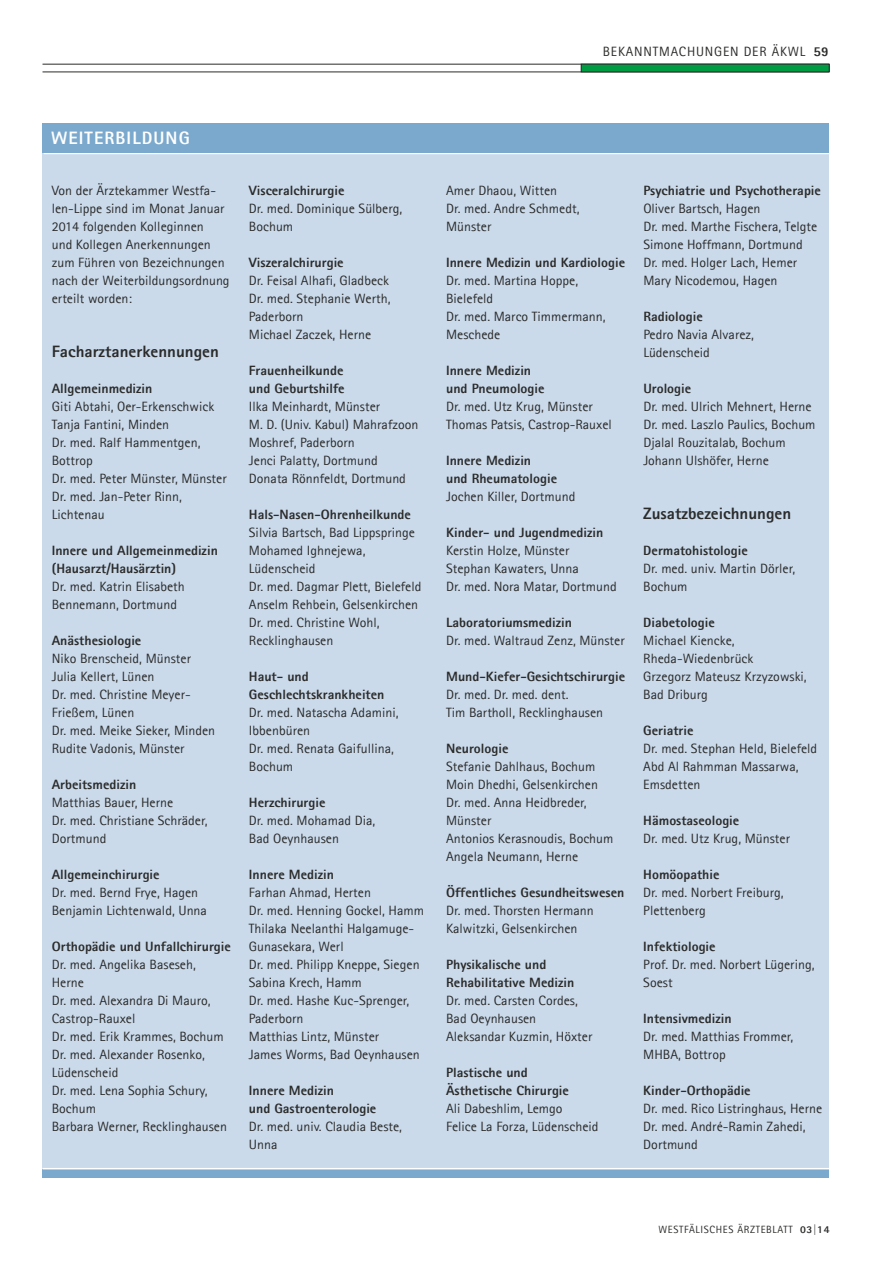
<style>
.page{position:relative;width:893px;height:1263px;background:#fff}
.page>*{position:absolute;margin:0;border:0;box-sizing:border-box;transform-origin:0 0}
.t1{font:800 18px "Agfa Rotis Sans Serif";letter-spacing:.06em;color:#fff}
.t2{font:800 16.5px "Agfa Rotis Sans Serif";color:#2b2b2a}
.t3{font:13.5px/18px "Agfa Rotis Sans Serif";color:#2b2b2a}
.t4{font:800 13.5px/18px "Agfa Rotis Sans Serif";color:#2b2b2a}
.t5{font:13.5px "Agfa Rotis Sans Serif";letter-spacing:.06em;color:#2b2b2a}
.t6{font:10.5px "Agfa Rotis Sans Serif";letter-spacing:.06em;color:#2b2b2a}
.s1{font-weight:800}
</style>
<div class="page">
<hr style="left:43px;top:64px;width:786px;height:1px;background:#2b2b2a">
<hr style="left:43px;top:72px;width:786px;height:1px;background:#2b2b2a">
<div style="left:581px;top:64px;width:248px;height:8px;background:#009c44"></div>
<div style="left:581px;top:64px;width:248px;height:8px;border:1px solid #2b2b2a"></div>
<div style="left:43px;top:148px;width:786px;height:1026px;background:#cadaeb"></div>
<hr style="left:44px;top:153px;width:787px;height:1px;background:#fff">
<div style="left:43px;top:1169px;width:786px;height:9px;background:#7ba9cd"></div>
<hr style="left:42px;top:1168px;width:788px;height:1px;background:#fff">
<div style="left:43px;top:123px;width:786px;height:30px;background:#7ba9cd"></div>
<p class="t5" style="left:603px;top:44px;width:227px">BEKANNTMACHUNGEN DER ÄKWL <span class="s1">59</span></p>
<h1 class="t1" style="left:51px;top:127px;width:140px">WEITERBILDUNG</h1>
<p class="t3" style="left:52px;top:182px;width:179px">Von der Ärztekammer Westfa&shy;len-Lippe sind im Monat Januar<br>2014 folgenden Kolleginnen<br>und Kollegen Anerkennungen zum Führen von Bezeichnungen nach der Weiterbildungsordnung erteilt worden:</p>
<p class="t2" style="left:52px;top:341px;width:169px">Facharztanerkennungen</p>
<p class="t4" style="left:52px;top:380px;width:102px">Allgemeinmedizin</p>
<p class="t3" style="left:52px;top:398px;width:177px">Giti Abtahi, Oer-Erkenschwick<br>Tanja Fantini, Minden<br>Dr. med. Ralf Hammentgen,<br>Bottrop<br>Dr. med. Peter Münster, Münster<br>Dr. med. Jan-Peter Rinn,<br>Lichtenau</p>
<p class="t4" style="left:52px;top:542px;width:168px">Innere und Allgemeinmedizin (Hausarzt/Hausärztin)</p>
<p class="t3" style="left:52px;top:578px;width:135px">Dr. med. Katrin Elisabeth<br>Bennemann, Dortmund</p>
<p class="t4" style="left:52px;top:632px;width:91px">Anästhesiologie</p>
<p class="t3" style="left:52px;top:650px;width:165px">Niko Brenscheid, Münster<br>Julia Kellert, Lünen<br>Dr. med. Christine Meyer-<br>Frießem, Lünen<br>Dr. med. Meike Sieker, Minden<br>Rudite Vadonis, Münster</p>
<p class="t4" style="left:52px;top:775px;width:86px">Arbeitsmedizin</p>
<p class="t3" style="left:52px;top:794px;width:157px">Matthias Bauer, Herne<br>Dr. med. Christiane Schräder,<br>Dortmund</p>
<p class="t4" style="left:52px;top:865px;width:109px">Allgemeinchirurgie</p>
<p class="t3" style="left:52px;top:884px;width:157px">Dr. med. Bernd Frye, Hagen<br>Benjamin Lichtenwald, Unna</p>
<p class="t4" style="left:52px;top:937px;width:181px">Orthopädie und Unfallchirurgie</p>
<p class="t3" style="left:52px;top:956px;width:177px">Dr. med. Angelika Baseseh,<br>Herne<br>Dr. med. Alexandra Di Mauro,<br>Castrop-Rauxel<br>Dr. med. Erik Krammes, Bochum<br>Dr. med. Alexander Rosenko,<br>Lüdenscheid<br>Dr. med. Lena Sophia Schury,<br>Bochum<br>Barbara Werner, Recklinghausen</p>
<p class="t4" style="left:249px;top:181px;width:97px">Visceralchirurgie</p>
<p class="t3" style="left:249px;top:200px;width:155px">Dr. med. Dominique Sülberg,<br>Bochum</p>
<p class="t4" style="left:249px;top:253px;width:96px">Viszeralchirurgie</p>
<p class="t3" style="left:249px;top:272px;width:143px">Dr. Feisal Alhafi, Gladbeck<br>Dr. med. Stephanie Werth,<br>Paderborn<br>Michael Zaczek, Herne</p>
<p class="t4" style="left:249px;top:361px;width:97px">Frauenheilkunde und Geburtshilfe</p>
<p class="t3" style="left:249px;top:398px;width:171px">Ilka Meinhardt, Münster<br>M. D. (Univ. Kabul) Mahrafzoon<br>Moshref, Paderborn<br>Jenci Palatty, Dortmund<br>Donata Rönnfeldt, Dortmund</p>
<p class="t4" style="left:249px;top:505px;width:163px">Hals-Nasen-Ohrenheilkunde</p>
<p class="t3" style="left:249px;top:523px;width:174px">Silvia Bartsch, Bad Lippspringe<br>Mohamed Ighnejewa,<br>Lüdenscheid<br>Dr. med. Dagmar Plett, Bielefeld<br>Anselm Rehbein, Gelsenkirchen<br>Dr. med. Christine Wohl,<br>Recklinghausen</p>
<p class="t4" style="left:249px;top:667px;width:137px">Haut- und<br>Geschlechtskrankheiten</p>
<p class="t3" style="left:249px;top:703px;width:151px">Dr. med. Natascha Adamini,<br>Ibbenbüren<br>Dr. med. Renata Gaifullina,<br>Bochum</p>
<p class="t4" style="left:249px;top:793px;width:78px">Herzchirurgie</p>
<p class="t3" style="left:249px;top:811px;width:128px">Dr. med. Mohamad Dia,<br>Bad Oeynhausen</p>
<p class="t4" style="left:249px;top:865px;width:86px">Innere Medizin</p>
<p class="t3" style="left:249px;top:883px;width:177px">Farhan Ahmad, Herten<br>Dr. med. Henning Gockel, Hamm<br>Thilaka Neelanthi Halgamuge-<br>Gunasekara, Werl<br>Dr. med. Philipp Kneppe, Siegen<br>Sabina Krech, Hamm<br>Dr. med. Hashe Kuc-Sprenger,<br>Paderborn<br>Matthias Lintz, Münster<br>James Worms, Bad Oeynhausen</p>
<p class="t4" style="left:249px;top:1081px;width:129px">Innere Medizin<br>und Gastroenterologie</p>
<p class="t3" style="left:249px;top:1117px;width:155px">Dr. med. univ. Claudia Beste,<br>Unna</p>
<p class="t3" style="left:446px;top:181px;width:135px">Amer Dhaou, Witten<br>Dr. med. Andre Schmedt,<br>Münster</p>
<p class="t4" style="left:446px;top:253px;width:180px">Innere Medizin und Kardiologie</p>
<p class="t3" style="left:446px;top:271px;width:161px">Dr. med. Martina Hoppe,<br>Bielefeld<br>Dr. med. Marco Timmermann,<br>Meschede</p>
<p class="t4" style="left:446px;top:361px;width:100px">Innere Medizin und Pneumologie</p>
<p class="t3" style="left:446px;top:397px;width:167px">Dr. med. Utz Krug, Münster<br>Thomas Patsis, Castrop-Rauxel</p>
<p class="t4" style="left:446px;top:451px;width:112px">Innere Medizin<br>und Rheumatologie</p>
<p class="t3" style="left:446px;top:487px;width:131px">Jochen Killer, Dortmund</p>
<p class="t4" style="left:446px;top:523px;width:159px">Kinder- und Jugendmedizin</p>
<p class="t3" style="left:446px;top:541px;width:172px">Kerstin Holze, Münster<br>Stephan Kawaters, Unna<br>Dr. med. Nora Matar, Dortmund</p>
<p class="t4" style="left:446px;top:613px;width:127px">Laboratoriumsmedizin</p>
<p class="t3" style="left:446px;top:631px;width:180px">Dr. med. Waltraud Zenz, Münster</p>
<p class="t4" style="left:446px;top:667px;width:180px">Mund-Kiefer-Gesichtschirurgie</p>
<p class="t3" style="left:446px;top:685px;width:159px">Dr. med. Dr. med. dent.<br>Tim Bartholl, Recklinghausen</p>
<p class="t4" style="left:446px;top:739px;width:64px">Neurologie</p>
<p class="t3" style="left:446px;top:757px;width:169px">Stefanie Dahlhaus, Bochum<br>Moin Dhedhi, Gelsenkirchen<br>Dr. med. Anna Heidbreder,<br>Münster<br>Antonios Kerasnoudis, Bochum<br>Angela Neumann, Herne</p>
<p class="t4" style="left:446px;top:883px;width:180px">Öffentliches Gesundheitswesen</p>
<p class="t3" style="left:446px;top:901px;width:149px">Dr. med. Thorsten Hermann<br>Kalwitzki, Gelsenkirchen</p>
<p class="t4" style="left:446px;top:955px;width:130px">Physikalische und<br>Rehabilitative Medizin</p>
<p class="t3" style="left:446px;top:991px;width:148px">Dr. med. Carsten Cordes,<br>Bad Oeynhausen<br>Aleksandar Kuzmin, Höxter</p>
<p class="t4" style="left:446px;top:1063px;width:124px">Plastische und<br>Ästhetische Chirurgie</p>
<p class="t3" style="left:446px;top:1099px;width:154px">Ali Dabeshlim, Lemgo<br>Felice La Forza, Lüdenscheid</p>
<p class="t4" style="left:643px;top:181px;width:179px">Psychiatrie und Psychotherapie</p>
<p class="t3" style="left:643px;top:199px;width:176px">Oliver Bartsch, Hagen<br>Dr. med. Marthe Fischera, Telgte<br>Simone Hoffmann, Dortmund<br>Dr. med. Holger Lach, Hemer<br>Mary Nicodemou, Hagen</p>
<p class="t4" style="left:643px;top:307px;width:61px">Radiologie</p>
<p class="t3" style="left:643px;top:325px;width:112px">Pedro Navia Alvarez,<br>Lüdenscheid</p>
<p class="t4" style="left:643px;top:379px;width:49px">Urologie</p>
<p class="t3" style="left:643px;top:397px;width:174px">Dr. med. Ulrich Mehnert, Herne<br>Dr. med. Laszlo Paulics, Bochum<br>Djalal Rouzitalab, Bochum<br>Johann Ulshöfer, Herne</p>
<p class="t2" style="left:643px;top:503px;width:149px">Zusatzbezeichnungen</p>
<p class="t4" style="left:643px;top:542px;width:106px">Dermatohistologie</p>
<p class="t3" style="left:643px;top:560px;width:153px">Dr. med. univ. Martin Dörler,<br>Bochum</p>
<p class="t4" style="left:643px;top:614px;width:73px">Diabetologie</p>
<p class="t3" style="left:643px;top:632px;width:165px">Michael Kiencke,<br>Rheda-Wiedenbrück<br>Grzegorz Mateusz Krzyzowski,<br>Bad Driburg</p>
<p class="t4" style="left:643px;top:722px;width:52px">Geriatrie</p>
<p class="t3" style="left:643px;top:740px;width:176px">Dr. med. Stephan Held, Bielefeld<br>Abd Al Rahmman Massarwa,<br>Emsdetten</p>
<p class="t4" style="left:643px;top:812px;width:98px">Hämostaseologie</p>
<p class="t3" style="left:643px;top:830px;width:148px">Dr. med. Utz Krug, Münster</p>
<p class="t4" style="left:643px;top:866px;width:78px">Homöopathie</p>
<p class="t3" style="left:643px;top:884px;width:142px">Dr. med. Norbert Freiburg,<br>Plettenberg</p>
<p class="t4" style="left:643px;top:938px;width:74px">Infektiologie</p>
<p class="t3" style="left:643px;top:956px;width:173px">Prof. Dr. med. Norbert Lügering,<br>Soest</p>
<p class="t4" style="left:643px;top:1010px;width:90px">Intensivmedizin</p>
<p class="t3" style="left:643px;top:1028px;width:152px">Dr. med. Matthias Frommer,<br>MHBA, Bottrop</p>
<p class="t4" style="left:643px;top:1082px;width:109px">Kinder-Orthopädie</p>
<p class="t3" style="left:643px;top:1100px;width:180px">Dr. med. Rico Listringhaus, Herne<br>Dr. med. André-Ramin Zahedi,<br>Dortmund</p>
<p class="t6" style="left:659px;top:1223px;width:172px">WESTFÄLISCHES ÄRZTEBLATT <span class="s1">03|14</span></p>
</div>
